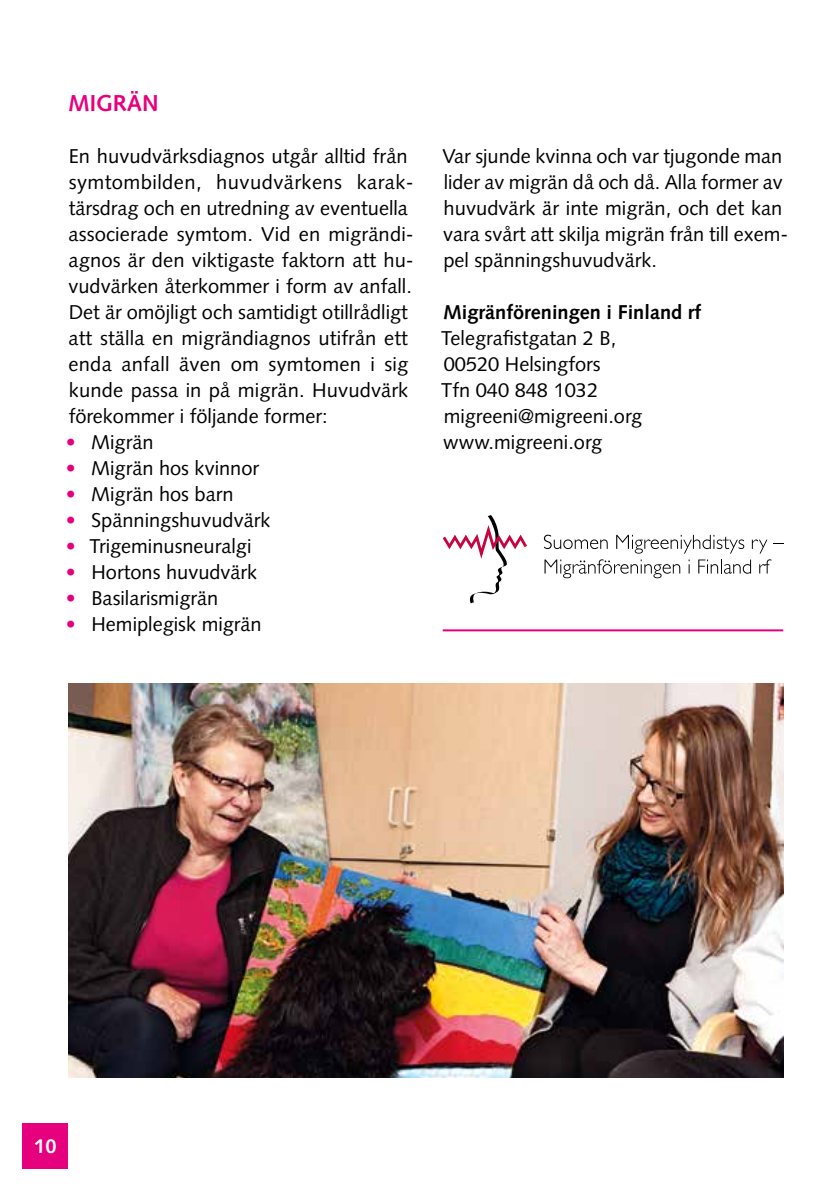
<style>
.page{position:relative;width:840px;height:1191px;background:#fff}
.page>*{position:absolute;margin:0;border:0;box-sizing:border-box;transform-origin:0 0}
.t1{font:700 23px "Syntax LT Std";color:#e6007d}
.t2{font:20px/26px "Syntax LT Std";color:#000}
.t3{font:700 20px "Syntax LT Std";color:#000}
.t4{font:700 20px "Syntax LT Std";color:#fff}
.s1{color:#e6007d}
</style>
<div class="page">
<div style="left:23px;top:1123px;width:45px;height:45px;background:#e6007d"></div>
<hr style="left:442px;top:629px;width:340px;height:2px;background:#e6007d">
<img style="left:68px;top:683px;width:714px;height:394px">
<svg style="left:442px;top:515px;width:85px;height:88px"></svg>
<svg style="left:543px;top:534px;width:64px;height:15px"></svg>
<svg style="left:616px;top:535px;width:127px;height:18px"></svg>
<svg style="left:751px;top:539px;width:31px;height:14px"></svg>
<svg style="left:544px;top:559px;width:135px;height:19px"></svg>
<svg style="left:688px;top:559px;width:1px;height:14px"></svg>
<svg style="left:698px;top:559px;width:52px;height:15px"></svg>
<svg style="left:759px;top:559px;width:12px;height:14px"></svg>
<p class="t1" style="left:68px;top:90px;width:92px">MIGRÄN</p>
<p class="t2" style="left:68px;top:143px;width:346px">En huvudvärksdiagnos utgår alltid från symtombilden, huvudvärkens karak&shy;tärsdrag och en utredning av eventuella associerade symtom. Vid en migrändi&shy;agnos är den viktigaste faktorn att hu&shy;vudvärken återkommer i form av anfall.<br>Det är omöjligt och samtidigt otillrådligt att ställa en migrändiagnos utifrån ett enda anfall även om symtomen i sig kunde passa in på migrän. Huvudvärk förekommer i följande former:</p>
<p class="t2" style="left:66px;top:429px;width:89px"><span class="s1">•</span> Migrän</p>
<p class="t2" style="left:66px;top:455px;width:195px"><span class="s1">•</span> Migrän hos kvinnor</p>
<p class="t2" style="left:66px;top:481px;width:169px"><span class="s1">•</span> Migrän hos barn</p>
<p class="t2" style="left:66px;top:507px;width:206px"><span class="s1">•</span> Spänningshuvudvärk</p>
<p class="t2" style="left:66px;top:533px;width:187px"><span class="s1">•</span> Trigeminusneuralgi</p>
<p class="t2" style="left:66px;top:559px;width:193px"><span class="s1">•</span> Hortons huvudvärk</p>
<p class="t2" style="left:66px;top:585px;width:154px"><span class="s1">•</span> Basilarismigrän</p>
<p class="t2" style="left:66px;top:611px;width:197px"><span class="s1">•</span> Hemiplegisk migrän</p>
<p class="t2" style="left:442px;top:143px;width:347px">Var sjunde kvinna och var tjugonde man lider av migrän då och då. Alla former av huvudvärk är inte migrän, och det kan vara svårt att skilja migrän från till exem&shy;pel spänningshuvudvärk.</p>
<p class="t3" style="left:443px;top:301px;width:259px">Migränföreningen i Finland rf</p>
<p class="t2" style="left:441px;top:325px;width:202px">Telegrafistgatan 2 B,<br>00520 Helsingfors<br>Tfn 040 848 1032 migreeni@migreeni.org www.migreeni.org</p>
<p class="t4" style="left:34px;top:1134px;width:24px">10</p>
</div>
